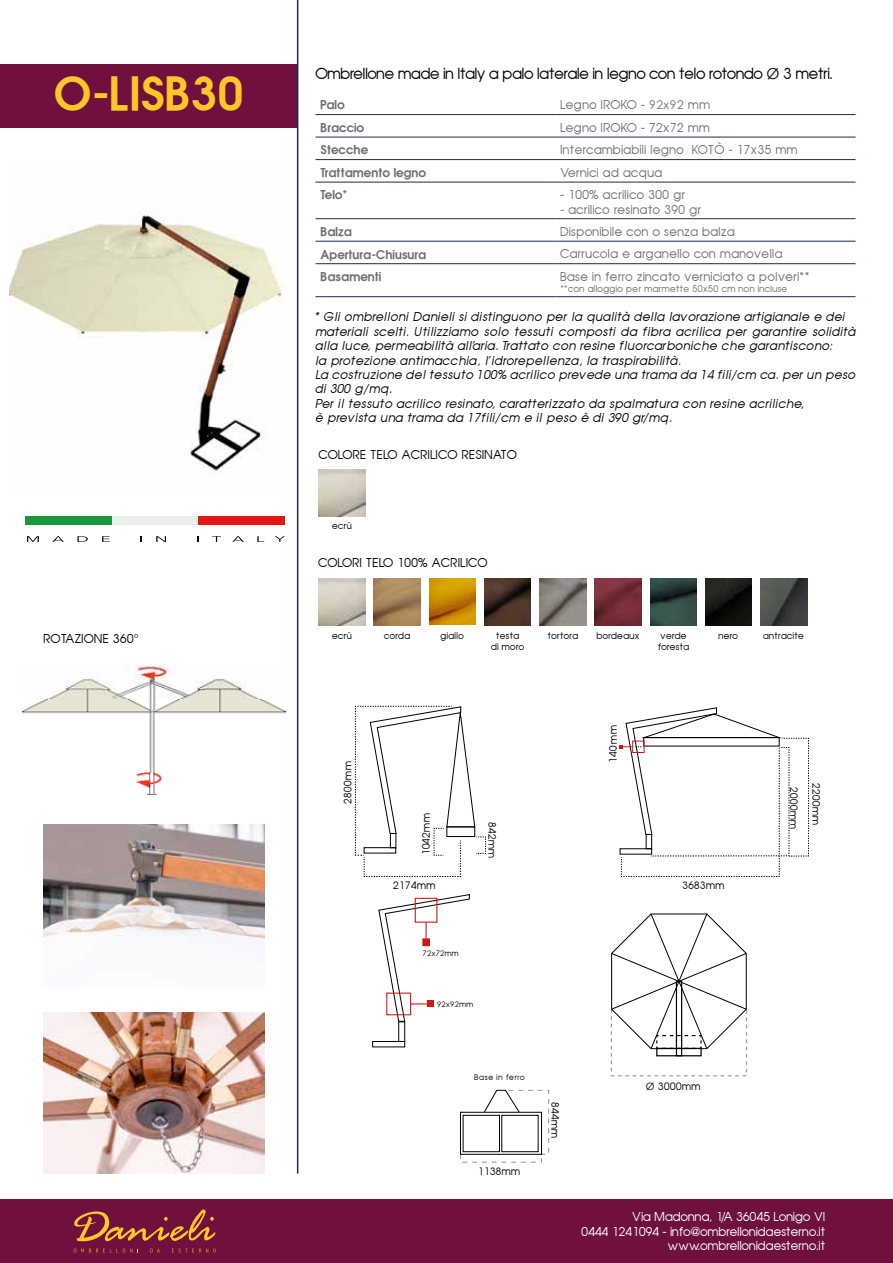
<style>
.page{position:relative;width:893px;height:1263px;background:#fff}
.page>*{position:absolute;margin:0;border:0;box-sizing:border-box;transform-origin:0 0}
.t1{font:700 45px "Trendex SSK Semi";color:#fdc628}
.t2{font:15px "Trendex SSK";color:#000}
.t3{font:12px/14.4px "Trendex SSK Italic";letter-spacing:.05em;color:#000}
.t4{font:12px "Trendex SSK";letter-spacing:.05em;color:#71706f}
.t5{font:12px/14.4px "Trendex SSK";letter-spacing:.025em;color:#fff;text-align:right}
.t6{font:700 12px "Trendex SSK Semi";color:#71706f}
.t7{font:12px "Trendex SSK";letter-spacing:.05em;color:#000}
.t8{font:10.05px "Trendex SSK";letter-spacing:.05em;color:#000}
.t9{font:9px/10.8px "Trendex SSK";letter-spacing:.05em;color:#000;text-align:center}
.t10{font:9px "Trendex SSK";letter-spacing:.05em;color:#71706f}
.t11{font:7.5px "Century Gothic";letter-spacing:.05em;color:#000}
.t12{font:7.5px "Trendex SSK";letter-spacing:.1em;color:#000}
.s1{font-family:"Century Gothic"}
.s2{font-family:"Trendex SSK"}
</style>
<div class="page">
<div style="left:0;top:64px;width:298px;height:64px;background:#6f103f"></div>
<hr style="left:297px;top:0;width:1px;height:1174px;background:#1f2b51">
<img style="left:10px;top:210px;width:273px;height:261px">
<div style="left:26px;top:517px;width:86px;height:8px;background:#1c983c"></div>
<div style="left:112px;top:517px;width:86px;height:8px;background:#eceeec"></div>
<div style="left:198px;top:517px;width:87px;height:8px;background:#e01714"></div>
<svg style="left:27px;top:536px;width:12px;height:6px"></svg>
<svg style="left:52px;top:536px;width:12px;height:6px"></svg>
<svg style="left:78px;top:536px;width:10px;height:6px"></svg>
<svg style="left:102px;top:536px;width:8px;height:6px"></svg>
<svg style="left:156px;top:536px;width:10px;height:6px"></svg>
<svg style="left:212px;top:536px;width:9px;height:6px"></svg>
<svg style="left:232px;top:536px;width:12px;height:6px"></svg>
<svg style="left:257px;top:536px;width:7px;height:6px"></svg>
<svg style="left:275px;top:536px;width:10px;height:6px"></svg>
<hr style="left:315px;top:114px;width:240px;height:1px;background:#1f2b51">
<hr style="left:555px;top:114px;width:300px;height:1px;background:#1f2b51">
<hr style="left:315px;top:137px;width:240px;height:1px;background:#1f2b51">
<hr style="left:555px;top:137px;width:300px;height:1px;background:#1f2b51">
<hr style="left:315px;top:241px;width:240px;height:1px;background:#1f2b51">
<hr style="left:555px;top:241px;width:300px;height:1px;background:#1f2b51">
<hr style="left:315px;top:263px;width:240px;height:1px;background:#1f2b51">
<hr style="left:555px;top:263px;width:300px;height:1px;background:#1f2b51">
<hr style="left:315px;top:296px;width:240px;height:1px;background:#1f2b51">
<hr style="left:555px;top:296px;width:300px;height:1px;background:#1f2b51">
<hr style="left:315px;top:159px;width:240px;height:1px;background:#1f2b51">
<hr style="left:555px;top:159px;width:300px;height:1px;background:#1f2b51">
<hr style="left:315px;top:182px;width:240px;height:1px;background:#1f2b51">
<hr style="left:555px;top:182px;width:300px;height:1px;background:#1f2b51">
<hr style="left:315px;top:218px;width:240px;height:1px;background:#1f2b51">
<hr style="left:555px;top:218px;width:300px;height:1px;background:#1f2b51">
<div style="left:398px;top:1021px;width:7px;height:21px;border:1px solid #000"></div>
<svg style="left:378px;top:894px;width:92px;height:128px"></svg>
<div style="left:427px;top:1001px;width:7px;height:6px;background:#cd1719"></div>
<div style="left:676px;top:981px;width:6px;height:75px;border:1px solid #000"></div>
<div style="left:656px;top:1048px;width:46px;height:8px;border:1px solid #000"></div>
<div style="left:611px;top:1009px;width:136px;height:67px;border:1px dashed #9d9d9c"></div>
<div style="left:372px;top:1041px;width:33px;height:6px;border:1px solid #000"></div>
<svg style="left:611px;top:913px;width:136px;height:136px"></svg>
<div style="left:463px;top:1115px;width:37px;height:37px;border:1px solid #000"></div>
<svg style="left:483px;top:1090px;width:66px;height:65px"></svg>
<div style="left:460px;top:1112px;width:82px;height:42px;border:1px solid #000"></div>
<div style="left:0;top:1199px;width:893px;height:64px;background:#6f103f"></div>
<svg style="left:74px;top:1209px;width:142px;height:43px"></svg>
<svg style="left:620px;top:707px;width:189px;height:170px"></svg>
<svg style="left:355px;top:706px;width:131px;height:171px"></svg>
<img style="left:22px;top:663px;width:264px;height:131px">
<img style="left:44px;top:1012px;width:221px;height:162px">
<img style="left:44px;top:825px;width:221px;height:120px">
<img style="left:319px;top:579px;width:46px;height:46px">
<img style="left:319px;top:470px;width:46px;height:46px">
<img style="left:374px;top:579px;width:46px;height:46px">
<img style="left:650px;top:579px;width:47px;height:46px">
<img style="left:429px;top:579px;width:47px;height:46px">
<img style="left:705px;top:579px;width:47px;height:46px">
<img style="left:484px;top:579px;width:47px;height:46px">
<img style="left:540px;top:579px;width:46px;height:46px">
<img style="left:761px;top:579px;width:46px;height:46px">
<img style="left:595px;top:579px;width:46px;height:46px">
<h1 class="t1" style="left:54px;top:64px;width:192px">O-LISB30</h1>
<p class="t7" style="left:44px;top:631px;width:97px">ROTAZIONE 360°</p>
<p class="t2" style="left:316px;top:64px;width:518px">Ombrellone made in Italy a palo laterale in legno con telo rotondo <span class="s1">Ø</span> 3 metri.</p>
<p class="t6" style="left:321px;top:97px;width:26px">Palo</p>
<p class="t4" style="left:560px;top:97px;width:151px">Legno IROKO - <span class="s1">92x92</span> mm</p>
<p class="t6" style="left:321px;top:120px;width:45px">Braccio</p>
<p class="t4" style="left:560px;top:120px;width:151px">Legno IROKO - 72x72 mm</p>
<p class="t6" style="left:321px;top:142px;width:49px">Stecche</p>
<p class="t4" style="left:560px;top:142px;width:239px">Intercambiabili legno KOTÒ - 17x35 mm</p>
<p class="t6" style="left:321px;top:165px;width:107px">Trattamento legno</p>
<p class="t4" style="left:560px;top:165px;width:103px">Vernici ad acqua</p>
<p class="t6" style="left:321px;top:187px;width:28px">Telo*</p>
<p class="t4" style="left:560px;top:187px;width:126px">- 100% acrilico 300 gr</p>
<p class="t4" style="left:560px;top:202px;width:142px">- acrilico resinato 390 gr</p>
<p class="t6" style="left:321px;top:224px;width:33px">Balza</p>
<p class="t4" style="left:560px;top:224px;width:176px">Disponibile con o senza balza</p>
<p class="t6" style="left:321px;top:246px;width:107px">Apertura-Chiusura</p>
<p class="t4" style="left:560px;top:246px;width:223px">Carrucola e arganello con manovella</p>
<p class="t6" style="left:321px;top:269px;width:62px">Basamenti</p>
<p class="t4" style="left:560px;top:269px;width:250px">Base in ferro zincato verniciato a polveri**</p>
<p class="t10" style="left:560px;top:283px;width:228px">**con alloggio per marmette 50x50 cm non incluse</p>
<p class="t3" style="left:316px;top:310px;width:541px">* Gli ombrelloni Danieli si distinguono per la qualità della lavorazione artigianale e dei materiali scelti. Utilizziamo solo tessuti composti da fibra acrilica per garantire solidità alla luce, permeabilità all’aria. Trattato con resine fluorcarboniche che garantiscono:<br>la protezione antimacchia, l’idrorepellenza, la traspirabilità.<br>La costruzione del tessuto 100% acrilico prevede una trama da 14 fili/cm ca. per un peso di 300 g/mq.<br>Per il tessuto acrilico resinato, caratterizzato da spalmatura con resine acriliche,<br>è prevista una trama da 17fili/cm e il peso è di 390 gr/mq.</p>
<p class="t7" style="left:319px;top:447px;width:199px">COLORE TELO ACRILICO RESINATO</p>
<p class="t9" style="left:332px;top:520px;width:21px">ecrù</p>
<p class="t7" style="left:319px;top:555px;width:170px">COLORI TELO 100% ACRILICO</p>
<p class="t9" style="left:332px;top:630px;width:21px">ecrù</p>
<p class="t9" style="left:384px;top:630px;width:27px">corda</p>
<p class="t9" style="left:441px;top:630px;width:25px">giallo</p>
<p class="t9" style="left:491px;top:630px;width:34px">testa<br>di moro</p>
<p class="t9" style="left:548px;top:630px;width:32px">tortora</p>
<p class="t9" style="left:597px;top:630px;width:44px">bordeaux</p>
<p class="t9" style="left:658px;top:630px;width:32px;text-align:left">verde foresta</p>
<p class="t9" style="left:718px;top:630px;width:21px">nero</p>
<p class="t9" style="left:763px;top:630px;width:42px">antracite</p>
<p class="t8" style="left:342px;top:803px;width:44px;rotate:-90deg">2800mm</p>
<p class="t8" style="left:420px;top:855px;width:44px;rotate:-90deg">1042mm</p>
<p class="t8" style="left:498px;top:822px;width:38px;rotate:90deg">842mm</p>
<p class="t8" style="left:607px;top:763px;width:40px;rotate:-90deg">140mm</p>
<p class="t8" style="left:393px;top:878px;width:44px">2174mm</p>
<p class="t8" style="left:682px;top:878px;width:44px">3683mm</p>
<p class="t11" style="left:422px;top:948px;width:38px">72x72<span class="s2">mm</span></p>
<p class="t11" style="left:437px;top:999px;width:38px">92x92<span class="s2">mm</span></p>
<p class="t12" style="left:475px;top:1072px;width:52px">Base in ferro</p>
<p class="t8" style="left:478px;top:1165px;width:44px">1138mm</p>
<p class="t8" style="left:562px;top:1102px;width:38px;rotate:90deg">844mm</p>
<p class="t8" style="left:646px;top:1080px;width:56px"><span class="s1">Ø</span> 3000mm</p>
<p class="t8" style="left:800px;top:787px;width:44px;rotate:90deg">2000mm</p>
<p class="t8" style="left:822px;top:783px;width:44px;rotate:90deg">2200mm</p>
<p class="t5" style="left:582px;top:1209px;width:245px">Via Madonna, 1/A 36045 Lonigo VI<br>0444 1241094 - info@ombrellonidaesterno.it www.ombrellonidaesterno.it</p>
</div>
